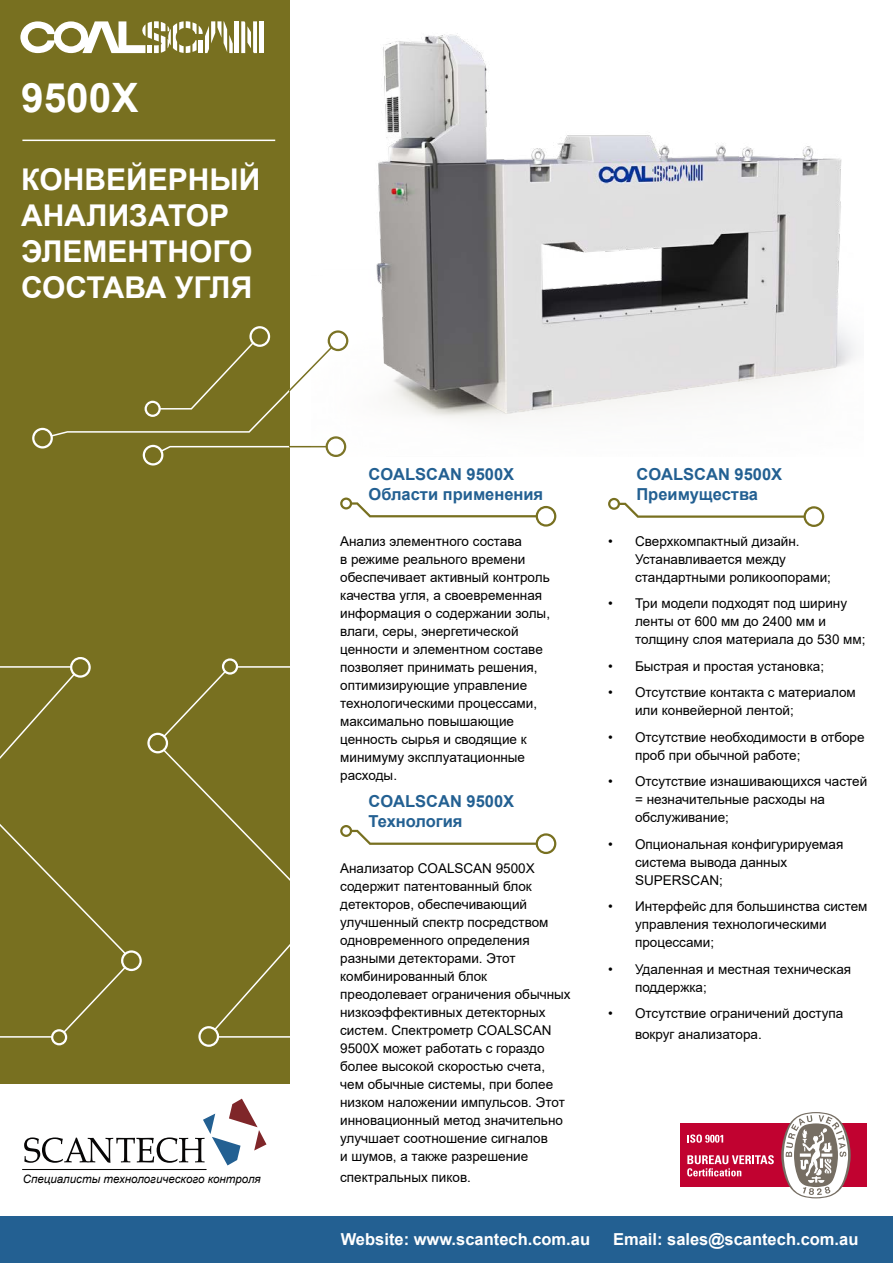
<style>
.page{position:relative;width:893px;height:1263px;background:#fff}
.page>*{position:absolute;margin:0;border:0;box-sizing:border-box;transform-origin:0 0}
.t1{font:700 40.5px "Arial";color:#fff}
.t2{font:700 30px/36px "Arial";color:#fff}
.t3{font:700 16.5px/19.8px "Arial";color:#236092}
.t4{font:700 16.5px "Arial";color:#fff}
.t5{font:13.5px/18px "Arial";color:#000}
.t6{font:italic 11.55px "Arial";color:#000}
</style>
<div class="page">
<div style="left:0;top:0;width:289px;height:1263px;background:#787020"></div>
<svg style="left:0;top:657px;width:289px;height:390px"></svg>
<svg style="left:32px;top:326px;width:308px;height:139px"></svg>
<div style="left:0;top:1216px;width:893px;height:47px;background:#236092"></div>
<div style="left:0;top:1084px;width:893px;height:132px;background:#fff"></div>
<img style="left:311px;top:33px;width:544px;height:423px">
<hr style="left:22px;top:140px;width:253px;height:1px;background:#fff">
<svg style="left:340px;top:497px;width:216px;height:30px"></svg>
<svg style="left:340px;top:825px;width:216px;height:29px"></svg>
<svg style="left:608px;top:498px;width:216px;height:29px"></svg>
<svg style="left:20px;top:21px;width:213px;height:32px"></svg>
<hr style="left:235px;top:21px;width:4px;height:32px;background:#fff">
<svg style="left:241px;top:21px;width:16px;height:32px"></svg>
<div style="left:259px;top:21px;width:5px;height:32px;background:#fff"></div>
<svg style="left:24px;top:1099px;width:242px;height:66px"></svg>
<hr style="left:22px;top:1169px;width:185px;height:1px;background:#070606">
<div style="left:680px;top:1123px;width:186px;height:64px;background:#c10230"></div>
<svg style="left:781px;top:1112px;width:70px;height:86px"></svg>
<svg style="left:687px;top:1134px;width:36px;height:9px"></svg>
<svg style="left:687px;top:1155px;width:87px;height:21px"></svg>
<h1 class="t1" style="left:21px;top:70px;width:119px">9500X</h1>
<h2 class="t2" style="left:21px;top:162px;width:241px">КОНВЕЙЕРНЫЙ<br>АНАЛИЗАТОР<br>ЭЛЕМЕНТНОГО<br>СОСТАВА УГЛЯ</h2>
<p class="t6" style="left:23px;top:1171px;width:240px">Специалисты технологического контроля</p>
<p class="t3" style="left:369px;top:464px;width:176px">COALSCAN 9500X<br>Области применения</p>
<p class="t3" style="left:636px;top:465px;width:147px">COALSCAN 9500X<br>Преимущества</p>
<p class="t5" style="left:340px;top:532px;width:211px">Анализ элементного состава<br>в режиме реального времени обеспечивает активный контроль качества угля, а своевременная информация о содержании золы, влаги, серы, энергетической ценности и элементном составе позволяет принимать решения, оптимизирующие управление технологическими процессами, максимально повышающие ценность сырья и сводящие к минимуму эксплуатационные расходы.</p>
<p class="t5" style="left:635px;top:532px;width:197px;text-indent:-27px">• Сверхкомпактный дизайн.<br>Устанавливается между стандартными роликоопорами;</p>
<p class="t5" style="left:635px;top:594px;width:232px;text-indent:-27px">• Три модели подходят под ширину ленты от 600 мм до 2400 мм и толщину слоя материала до 530 мм;</p>
<p class="t5" style="left:608px;top:657px;width:218px">• Быстрая и простая установка;</p>
<p class="t5" style="left:635px;top:683px;width:222px;text-indent:-27px">• Отсутствие контакта с материалом или конвейерной лентой;</p>
<p class="t5" style="left:635px;top:728px;width:231px;text-indent:-27px">• Отсутствие необходимости в отборе проб при обычной работе;</p>
<p class="t5" style="left:635px;top:772px;width:234px;text-indent:-27px">• Отсутствие изнашивающихся частей = незначительные расходы на обслуживание;</p>
<p class="t5" style="left:635px;top:835px;width:210px;text-indent:-27px">• Опциональная конфигурируемая система вывода данных<br>SUPERSCAN;</p>
<p class="t5" style="left:635px;top:897px;width:234px;text-indent:-27px">• Интерфейс для большинства систем управления технологическими процессами;</p>
<p class="t5" style="left:635px;top:960px;width:218px;text-indent:-27px">• Удаленная и местная техническая поддержка;</p>
<p class="t5" style="left:635px;top:1003px;width:210px;line-height:21px;text-indent:-27px">• Отсутствие ограничений доступа вокруг анализатора.</p>
<p class="t3" style="left:369px;top:792px;width:147px">COALSCAN 9500X<br>Технология</p>
<p class="t5" style="left:340px;top:859px;width:232px">Анализатор COALSCAN 9500X содержит патентованный блок детекторов, обеспечивающий улучшенный спектр посредством одновременного определения разными детекторами. Этот комбинированный блок преодолевает ограничения обычных низкоэффективных детекторных систем. Спектрометр COALSCAN<br>9500X может работать с гораздо более высокой скоростью счета, чем обычные системы, при более низком наложении импульсов. Этот инновационный метод значительно улучшает соотношение сигналов<br>и шумов, а также разрешение</p>
<p class="t5" style="left:340px;top:1168px;width:132px">спектральных пиков.</p>
<p class="t4" style="left:341px;top:1228px;width:251px">Website: www.scantech.com.au</p>
<p class="t4" style="left:613px;top:1228px;width:247px">Email: sales@scantech.com.au</p>
</div>
